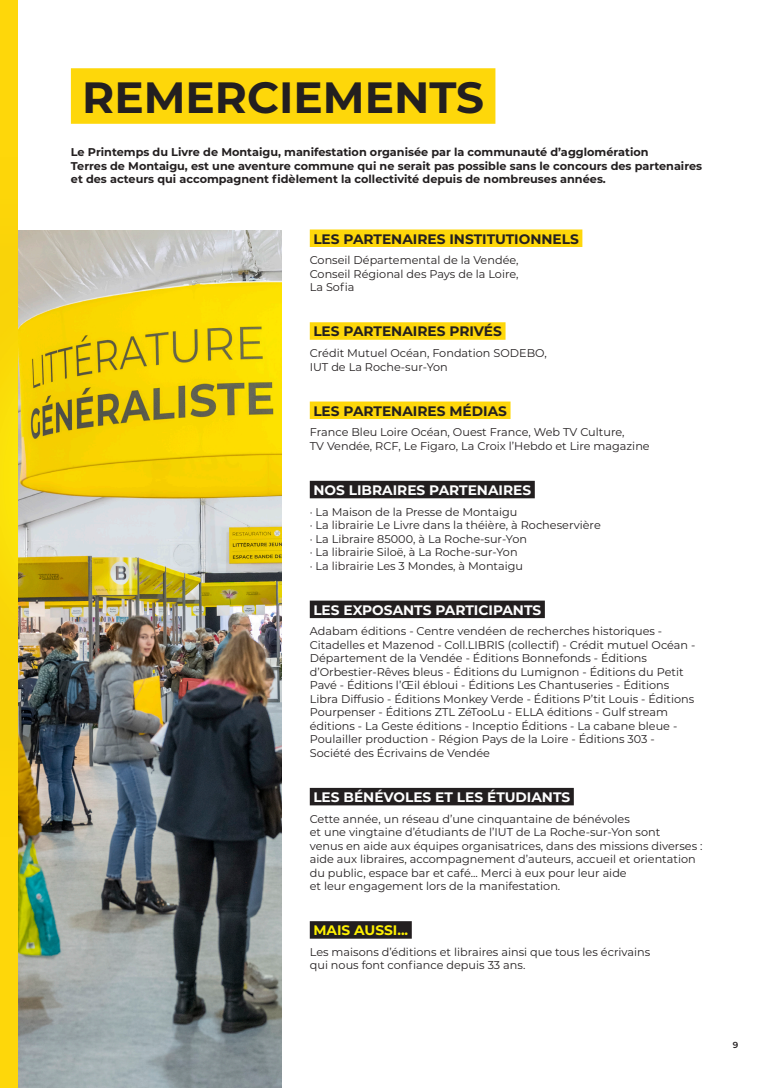
<style>
.page{position:relative;width:780px;height:1088px;background:#fff}
.page>*{position:absolute;margin:0;border:0;box-sizing:border-box;transform-origin:0 0}
.t1{font:700 43.75px "Montserrat";color:#231f20}
.t2{font:700 13.75px "Montserrat";color:#fff}
.t3{font:700 13.75px "Montserrat";color:#231f20}
.t4{font:700 13.75px "Montserrat";color:#fff101}
.t5{font:11.25px/13.5px "Montserrat";color:#231f20}
.t6{font:700 11.25px/13.5px "Montserrat";color:#231f20}
.t7{font:600 8.75px "Montserrat";color:#231f20}
</style>
<div class="page">
<div style="left:71px;top:68px;width:424px;height:56px;background:#fed70a"></div>
<div style="left:310px;top:229px;width:272px;height:18px;background:#fed70a"></div>
<div style="left:310px;top:322px;width:195px;height:18px;background:#fed70a"></div>
<div style="left:310px;top:401px;width:200px;height:18px;background:#fed70a"></div>
<div style="left:310px;top:481px;width:224px;height:17px;background:#231f20"></div>
<div style="left:310px;top:600px;width:235px;height:18px;background:#231f20"></div>
<div style="left:310px;top:788px;width:263px;height:17px;background:#231f20"></div>
<div style="left:310px;top:921px;width:102px;height:18px;background:#231f20"></div>
<img style="left:18px;top:230px;width:264px;height:858px">
<div style="left:0;top:0;width:18px;height:1088px;background:#fed70a"></div>
<div style="left:0;top:401px;width:18px;height:156px;background:#fbe30a"></div>
<p class="t1" style="left:82px;top:66px;width:403px">REMERCIEMENTS</p>
<p class="t6" style="left:71px;top:145px;width:632px">Le Printemps du Livre de Montaigu, manifestation organisée par la communauté d’agglomération<br>Terres de Montaigu, est une aventure commune qui ne serait pas possible sans le concours des partenaires et des acteurs qui accompagnent fidèlement la collectivité depuis de nombreuses années.</p>
<p class="t3" style="left:313px;top:229px;width:267px">LES PARTENAIRES INSTITUTIONNELS</p>
<p class="t5" style="left:310px;top:253px;width:210px;text-align:justify">Conseil Départemental de la Vendée, Conseil Régional des Pays de la Loire, La Sofia</p>
<p class="t3" style="left:313px;top:322px;width:190px">LES PARTENAIRES PRIVÉS</p>
<p class="t5" style="left:310px;top:346px;width:238px">Crédit Mutuel Océan, Fondation SODEBO,<br>IUT de La Roche-sur-Yon</p>
<p class="t3" style="left:313px;top:401px;width:195px">LES PARTENAIRES MÉDIAS</p>
<p class="t5" style="left:310px;top:425px;width:341px">France Bleu Loire Océan, Ouest France, Web TV Culture,<br>TV Vendée, RCF, Le Figaro, La Croix l’Hebdo et Lire magazine</p>
<p class="t2" style="left:313px;top:480px;width:219px">NOS LIBRAIRES PARTENAIRES</p>
<p class="t5" style="left:310px;top:504px;width:292px">· La Maison de la Presse de Montaigu<br>· La librairie Le Livre dans la théière, à Rocheservière · La Libraire 85000, à La Roche-sur-Yon<br>· La librairie Siloë, à La Roche-sur-Yon<br>· La librairie Les 3 Mondes, à Montaigu</p>
<p class="t2" style="left:313px;top:600px;width:229px">LES EXPOSANTS PARTICIPANTS</p>
<p class="t5" style="left:310px;top:624px;width:387px">Adabam éditions - Centre vendéen de recherches historiques - Citadelles et Mazenod - Coll.LIBRIS (collectif) - Crédit mutuel Océan - Département de la Vendée - Éditions Bonnefonds - Éditions d’Orbestier-Rêves bleus - Éditions du Lumignon - Éditions du Petit Pavé - Éditions l’Œil ébloui - Éditions Les Chantuseries - Éditions Libra Diffusio - Éditions Monkey Verde - Éditions P’tit Louis - Éditions Pourpenser - Éditions ZTL ZéTooLu - ELLA éditions - Gulf stream éditions - La Geste éditions - Inceptio Éditions - La cabane bleue - Poulailler production - Région Pays de la Loire - Éditions 303 - Société des Écrivains de Vendée</p>
<p class="t2" style="left:313px;top:787px;width:258px">LES BÉNÉVOLES ET LES ÉTUDIANTS</p>
<p class="t5" style="left:310px;top:811px;width:394px">Cette année, un réseau d’une cinquantaine de bénévoles<br>et une vingtaine d’étudiants de l’IUT de La Roche-sur-Yon sont<br>venus en aide aux équipes organisatrices, dans des missions diverses : aide aux libraires, accompagnement d’auteurs, accueil et orientation du public, espace bar et café... Merci à eux pour leur aide<br>et leur engagement lors de la manifestation.</p>
<p class="t4" style="left:313px;top:920px;width:96px">MAIS AUSSI...</p>
<p class="t5" style="left:310px;top:945px;width:342px">Les maisons d’éditions et libraires ainsi que tous les écrivains qui nous font confiance depuis 33 ans.</p>
<p class="t7" style="left:732px;top:1038px;width:7px">9</p>
</div>
